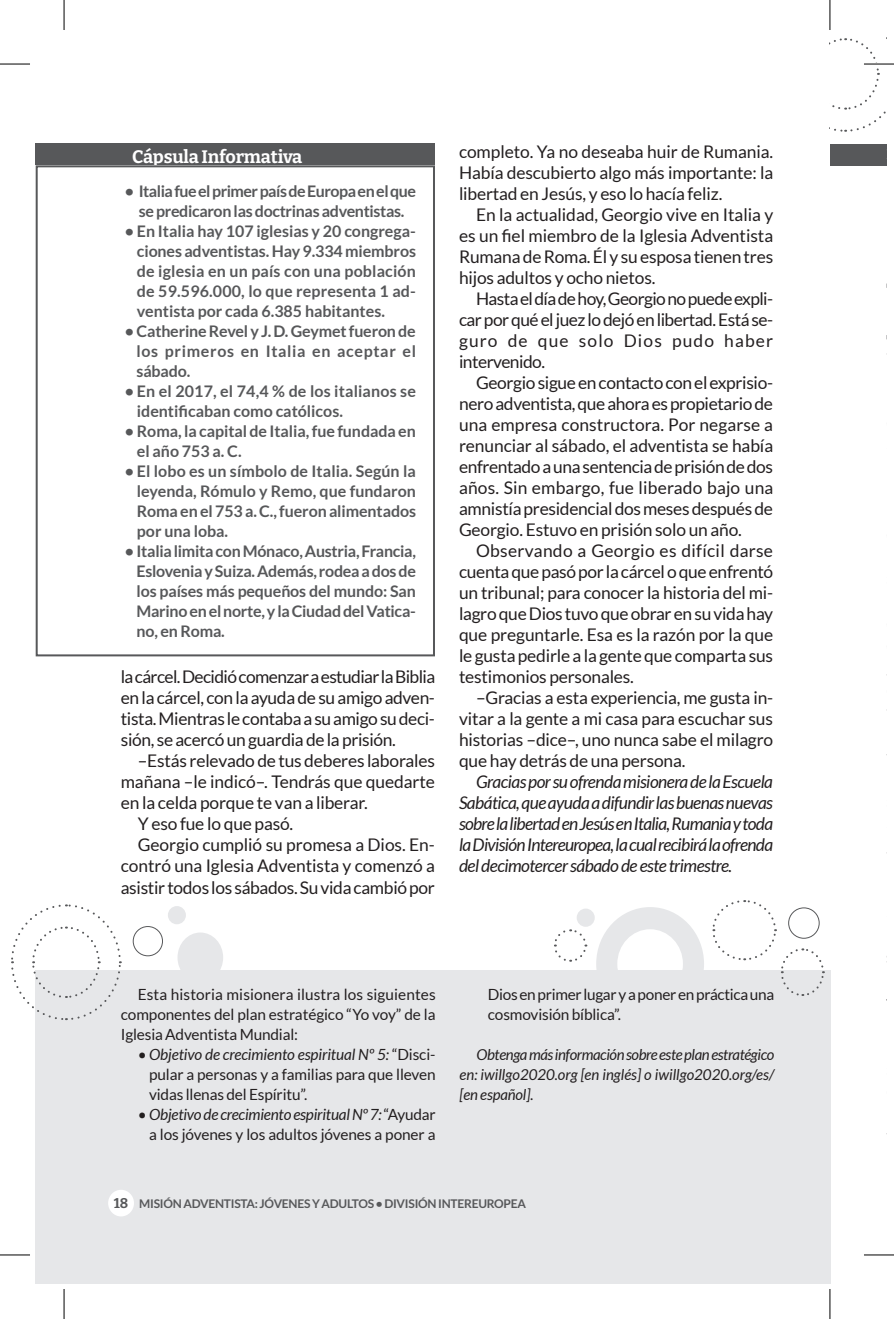
<style>
.page{position:relative;width:894px;height:1319px;background:#fff}
.page>*{position:absolute;margin:0;border:0;box-sizing:border-box;transform-origin:0 0}
.t1{font:700 18px "Bitter";letter-spacing:-.01em;color:#fff}
.t2{font:17.4px/21px "Lato";letter-spacing:-.01em;color:#231f20;text-align:justify}
.t3{font:italic 17.4px/21px "Lato";letter-spacing:-.03em;color:#231f20;text-align:justify}
.t4{font:700 16px/20px "Lato";letter-spacing:-.005em;color:#57585a;text-align:justify}
.t5{font:15.4px/20px "Lato";letter-spacing:-.01em;color:#231f20;text-align:justify}
.t6{font:italic 15px/20px "Lato";color:#231f20;text-align:justify}
.t7{font:700 12px "Lato";letter-spacing:-.02em;color:#57585a}
.s1{font-style:italic}
.s2{font-family:"Bitter";font-size:14px}
</style>
<div class="page">
<svg style="left:829px;top:38px;width:57px;height:94px"></svg>
<div style="left:36px;top:143px;width:399px;height:22px;background:#57585a"></div>
<div style="left:36px;top:165px;width:399px;height:491px;border:2px solid #57585a"></div>
<div style="left:829px;top:144px;width:57px;height:22px;background:#57585a"></div>
<div style="left:36px;top:970px;width:795px;height:314px;background:#e6e7e9"></div>
<svg style="left:554px;top:929px;width:33px;height:33px"></svg>
<div style="left:177px;top:932px;width:46px;height:50px;background:#e6e7e9;border-radius:50%"></div>
<div style="left:168px;top:906px;width:18px;height:18px;background:#e6e7e9;border-radius:50%"></div>
<div style="left:576px;top:908px;width:18px;height:19px;background:#e6e7e9;border-radius:50%"></div>
<svg style="left:712px;top:900px;width:112px;height:96px"></svg>
<svg style="left:11px;top:904px;width:111px;height:117px"></svg>
<div style="left:133px;top:926px;width:30px;height:30px;border:1px solid #57585a;border-radius:50%"></div>
<svg style="left:596px;top:907px;width:108px;height:63px"></svg>
<div style="left:108px;top:1189px;width:26px;height:27px;background:#fff;border-radius:50%"></div>
<hr style="left:863px;top:63px;width:30px;height:2px;background:#fff">
<hr style="left:0;top:64px;width:30px;height:1px;background:#000">
<hr style="left:863px;top:64px;width:30px;height:1px;background:#000">
<hr style="left:0;top:1254px;width:30px;height:1px;background:#000">
<hr style="left:863px;top:1254px;width:30px;height:1px;background:#000">
<hr style="left:64px;top:0;width:1px;height:30px;background:#000">
<hr style="left:64px;top:1289px;width:1px;height:30px;background:#000">
<hr style="left:829px;top:0;width:1px;height:30px;background:#000">
<hr style="left:829px;top:1289px;width:1px;height:30px;background:#000">
<p class="t1" style="left:132px;top:145px;width:172px">Cápsula Informativa</p>
<p class="t4" style="left:125px;top:181px;width:293px;text-align:center">• Italia fue el primer país de Europa en el que se predicaron las doctrinas adventistas.</p>
<p class="t4" style="left:137px;top:221px;width:281px;text-indent:-12px">• En Italia hay 107 iglesias y 20 congrega&shy;ciones adventistas. Hay 9.334 miembros de iglesia en un país con una población de 59.596.000, lo que representa 1 ad&shy;ventista por cada 6.385 habitantes.</p>
<p class="t4" style="left:136px;top:321px;width:281px;text-indent:-12px">• Catherine Revel y J. D. Geymet fueron de los primeros en Italia en aceptar el sábado.</p>
<p class="t4" style="left:137px;top:381px;width:280px;text-indent:-12px">• En el 2017, el 74,4 % de los italianos se identificaban como católicos.</p>
<p class="t4" style="left:137px;top:421px;width:280px;text-indent:-12px">• Roma, la capital de Italia, fue fundada en el año 753 a. C.</p>
<p class="t4" style="left:137px;top:461px;width:280px;text-indent:-12px">• El lobo es un símbolo de Italia. Según la leyenda, Rómulo y Remo, que fundaron Roma en el 753 a. C., fueron alimentados por una loba.</p>
<p class="t4" style="left:136px;top:541px;width:281px;text-indent:-12px">• Italia limita con Mónaco, Austria, Francia, Eslovenia y Suiza. Además, rodea a dos de los países más pequeños del mundo: San Marino en el norte, y la Ciudad del Vatica&shy;no, en Roma.</p>
<p class="t2" style="left:121px;top:666px;width:316px">la cárcel. Decidió comenzar a estudiar la Biblia en la cárcel, con la ayuda de su amigo adven&shy;tista. Mientras le contaba a su amigo su deci&shy;sión, se acercó un guardia de la prisión.</p>
<p class="t2" style="left:138px;top:750px;width:299px">–Estás relevado de tus deberes laborales</p>
<p class="t2" style="left:121px;top:771px;width:316px">mañana –le indicó–. Tendrás que quedarte</p>
<p class="t2" style="left:121px;top:792px;width:248px">en la celda porque te van a liberar.</p>
<p class="t2" style="left:138px;top:813px;width:157px">Y eso fue lo que pasó.</p>
<p class="t2" style="left:138px;top:834px;width:298px">Georgio cumplió su promesa a Dios. En-</p>
<p class="t2" style="left:121px;top:855px;width:316px">contró una Iglesia Adventista y comenzó a</p>
<p class="t2" style="left:121px;top:876px;width:315px">asistir todos los sábados. Su vida cambió por</p>
<p class="t2" style="left:459px;top:141px;width:316px">completo. Ya no deseaba huir de Rumania.<br>Había descubierto algo más importante: la libertad en Jesús, y eso lo hacía feliz.</p>
<p class="t2" style="left:459px;top:204px;width:316px;text-indent:17px">En la actualidad, Georgio vive en Italia y es un fiel miembro de la Iglesia Adventista Rumana de Roma. Él y su esposa tienen tres hijos adultos y ocho nietos.</p>
<p class="t2" style="left:459px;top:288px;width:315px;text-indent:17px">Hasta el día de hoy, Georgio no puede expli&shy;car por qué el juez lo dejó en libertad. Está se&shy;guro de que solo Dios pudo haber intervenido.</p>
<p class="t2" style="left:459px;top:372px;width:316px;text-indent:17px">Georgio sigue en contacto con el exprisio&shy;nero adventista, que ahora es propietario de una empresa constructora. Por negarse a renunciar al sábado, el adventista se había enfrentado a una sentencia de prisión de dos años. Sin embargo, fue liberado bajo una amnistía presidencial dos meses después de Georgio. Estuvo en prisión solo un año.</p>
<p class="t2" style="left:459px;top:540px;width:316px;text-indent:17px">Observando a Georgio es difícil darse cuenta que pasó por la cárcel o que enfrentó un tribunal; para conocer la historia del mi&shy;lagro que Dios tuvo que obrar en su vida hay que preguntarle. Esa es la razón por la que le gusta pedirle a la gente que comparta sus testimonios personales.</p>
<p class="t2" style="left:459px;top:687px;width:316px;text-indent:17px">–Gracias a esta experiencia, me gusta in&shy;vitar a la gente a mi casa para escuchar sus historias –dice–, uno nunca sabe el milagro que hay detrás de una persona.</p>
<p class="t3" style="left:459px;top:771px;width:315px;text-indent:17px">Gracias por su ofrenda misionera de la Escuela Sabática, que ayuda a difundir las buenas nuevas sobre la libertad en Jesús en Italia, Rumania y toda la División Intereuropea, la cual recibirá la ofrenda del decimotercer sábado de este trimestre.</p>
<p class="t5" style="left:121px;top:984px;width:316px;text-indent:17px">Esta historia misionera ilustra los siguientes componentes del plan estratégico “Yo voy” de la Iglesia Adventista Mundial:</p>
<p class="t5" style="left:149px;top:1044px;width:288px;text-indent:-11px">• <span class="s1">Objetivo de crecimiento espiritual Nº 5:</span> “Disci&shy;pular a personas y a familias para que lleven vidas llenas del Espíritu”.</p>
<p class="t5" style="left:138px;top:1104px;width:299px;text-align:right">• <span class="s1">Objetivo de crecimiento espiritual Nº 7:</span> “Ayudar a los jóvenes y los adultos jóvenes a poner a</p>
<p class="t5" style="left:488px;top:984px;width:288px">Dios en primer lugar y a poner en práctica una cosmovisión bíblica”.</p>
<p class="t6" style="left:459px;top:1044px;width:316px;text-indent:17px">Obtenga más información sobre este plan estratégico en: iwillgo2020.org [en inglés] o iwillgo2020.org/es/ [en español].</p>
<p class="t7" style="left:114px;top:1196px;width:413px"><span class="s2">18</span> MISIÓN ADVENTISTA: JÓVENES Y ADULTOS • DIVISIÓN INTEREUROPEA</p>
</div>
